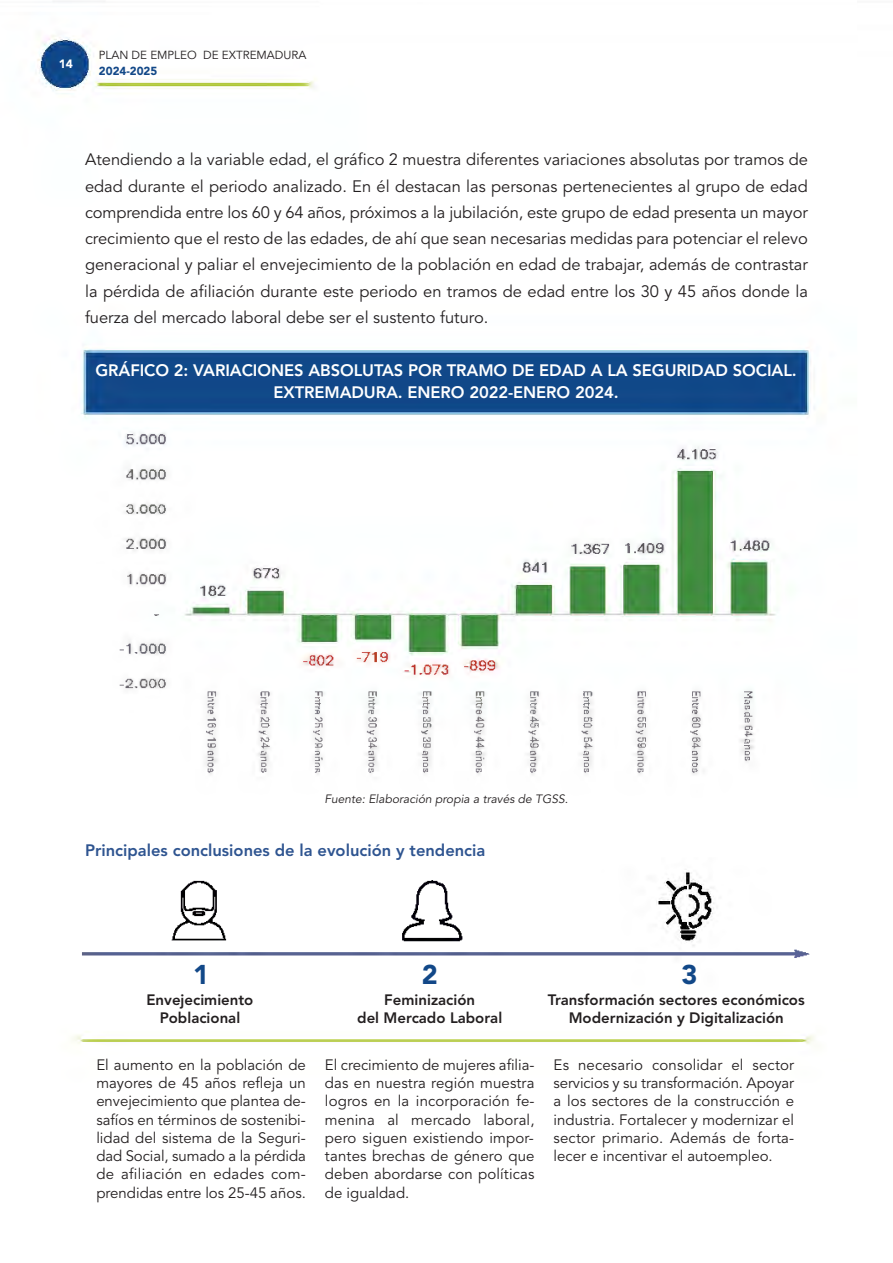
<style>
.page{position:relative;width:893px;height:1263px;background:#fff}
.page>*{position:absolute;margin:0;border:0;box-sizing:border-box;transform-origin:0 0}
.t1{font:900 27px "Avenir";color:#124888}
.t2{font:16.5px/26.2px "Avenir";color:#231f20;text-align:justify}
.t3{font:800 16.5px/21.3px "Avenir";letter-spacing:-.005em;color:#fff;text-align:center}
.t4{font:800 16.5px "Avenir";color:#2e5490}
.t5{font:15px/18.3px "Avenir";letter-spacing:.01em;color:#231f20;text-align:justify}
.t6{font:800 15px/18.3px "Avenir";color:#231f20;text-align:center}
.t7{font:italic 12px "Avenir";color:#231f20}
.t8{font:900 12px "Avenir";color:#fff}
.t9{font:11.7px "Avenir";color:#231f20}
.t10{font:900 11.7px "Avenir";color:#124888}
</style>
<div class="page">
<img style="left:37px;top:1px;width:778px;height:1043px">
<p class="t8" style="left:59px;top:59px;width:16px">14</p>
<p class="t9" style="left:99px;top:51px;width:209px">PLAN DE EMPLEO DE EXTREMADURA</p>
<p class="t10" style="left:99px;top:66px;width:60px">2024-2025</p>
<p class="t2" style="left:85px;top:148px;width:724px">Atendiendo a la variable edad, el gráfico 2 muestra diferentes variaciones absolutas por tramos de edad durante el periodo analizado. En él destacan las personas pertenecientes al grupo de edad comprendida entre los 60 y 64 años, próximos a la jubilación, este grupo de edad presenta un mayor crecimiento que el resto de las edades, de ahí que sean necesarias medidas para potenciar el relevo generacional y paliar el envejecimiento de la población en edad de trabajar, además de contrastar la pérdida de afiliación durante este periodo en tramos de edad entre los 30 y 45 años donde la fuerza del mercado laboral debe ser el sustento futuro.</p>
<p class="t3" style="left:95px;top:361px;width:703px">GRÁFICO 2: VARIACIONES ABSOLUTAS POR TRAMO DE EDAD A LA SEGURIDAD SOCIAL.<br>EXTREMADURA. ENERO 2022-ENERO 2024.</p>
<p class="t7" style="left:324px;top:794px;width:245px">Fuente: Elaboración propia a través de TGSS.</p>
<p class="t4" style="left:85px;top:844px;width:402px">Principales conclusiones de la evolución y tendencia</p>
<h1 class="t1" style="left:193px;top:963px;width:17px">1</h1>
<h1 class="t1" style="left:422px;top:963px;width:17px">2</h1>
<h1 class="t1" style="left:681px;top:963px;width:17px">3</h1>
<p class="t6" style="left:357px;top:992px;width:147px">Feminización<br>del Mercado Laboral</p>
<p class="t6" style="left:548px;top:992px;width:258px">Transformación sectores económicos<br>Modernización y Digitalización</p>
<p class="t6" style="left:146px;top:992px;width:108px">Envejecimiento<br>Poblacional</p>
<p class="t5" style="left:96px;top:1057px;width:211px">El aumento en la población de mayores de 45 años refleja un envejecimiento que plantea de&shy;safíos en términos de sostenibi&shy;lidad del sistema de la Seguri&shy;dad Social, sumado a la pérdida de afiliación en edades com&shy;prendidas entre los 25-45 años.</p>
<p class="t5" style="left:325px;top:1057px;width:211px">El crecimiento de mujeres afilia&shy;das en nuestra región muestra logros en la incorporación fe&shy;menina al mercado laboral, pero siguen existiendo impor&shy;tantes brechas de género que deben abordarse con políticas de igualdad.</p>
<p class="t5" style="left:554px;top:1057px;width:242px">Es necesario consolidar el sector servicios y su transformación. Apoyar a los sectores de la construcción e industria. Fortalecer y modernizar el sector primario. Además de forta - lecer e incentivar el autoempleo.</p>
</div>
